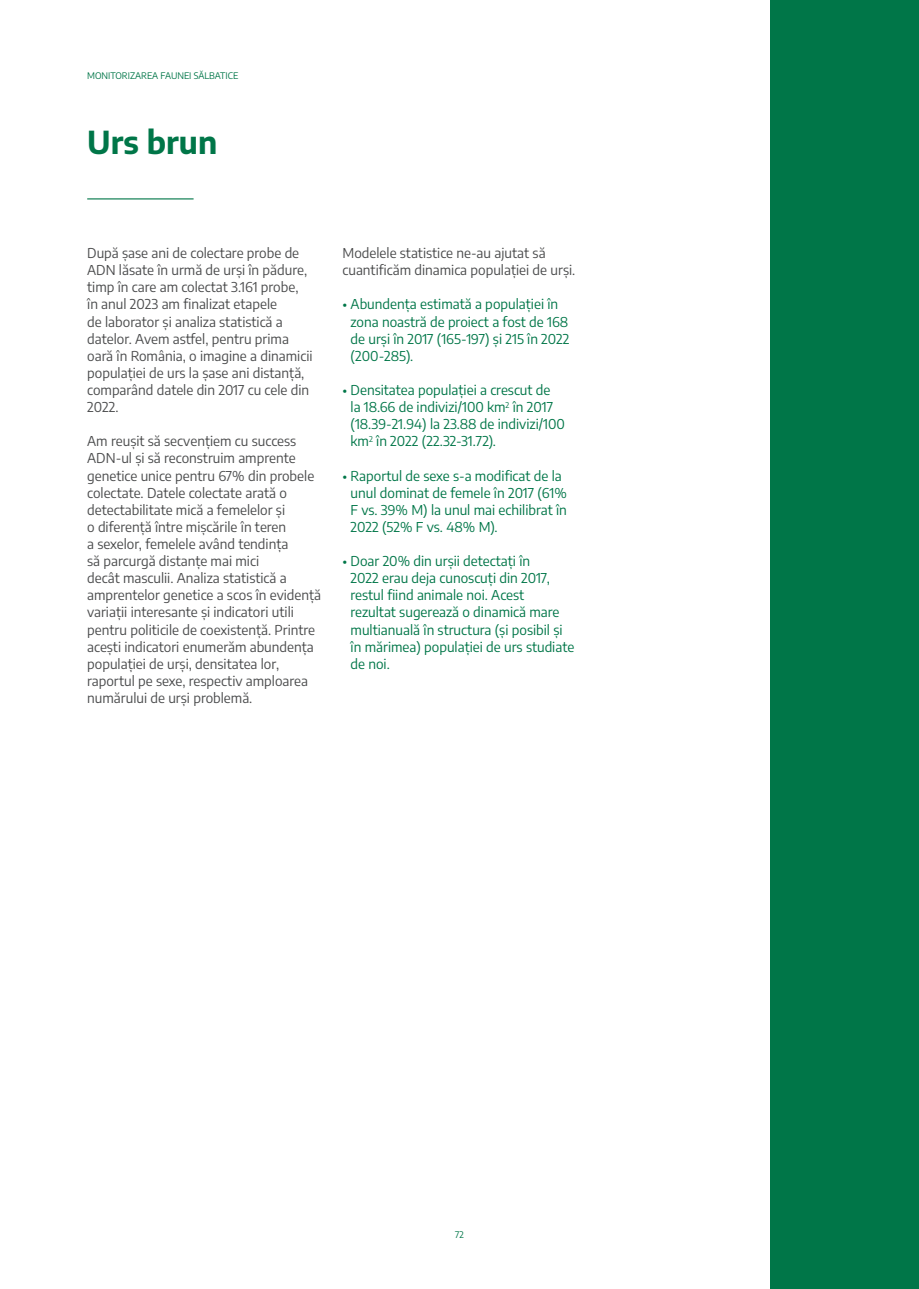
<style>
.page{position:relative;width:919px;height:1289px;background:#fff}
.page>*{position:absolute;margin:0;border:0;box-sizing:border-box;transform-origin:0 0}
.Chapter_heading_18pt{font:700 31.5px "Encode Sans";color:#007648}
.Body_text_9pt{font:13.5px/17.1px "Encode Sans";color:#4b4c4d}
.Body_text_9pt-2{font:13.5px/17.1px "Encode Sans";color:#007648}
.t1{font:9px "Encode Sans";color:#007648}
</style>
<div class="page">
<hr style="left:87px;top:198px;width:106px;height:1px;background:#007648">
<div style="left:770px;top:0;width:148px;height:1288px;background:#007648"></div>
<p class="t1" style="left:87px;top:70px;width:152px">MONITORIZAREA FAUNEI SĂLBATICE</p>
<p class="Chapter_heading_18pt" style="left:87px;top:118px;width:132px">Urs brun</p>
<p class="Body_text_9pt" style="left:87px;top:244px;width:227px">După șase ani de colectare probe de ADN lăsate în urmă de urși în pădure, timp în care am colectat 3.161 probe,<br>în anul 2023 am finalizat etapele<br>de laborator și analiza statistică a datelor. Avem astfel, pentru prima oară în România, o imagine a dinamicii populației de urs la șase ani distanță, comparând datele din 2017 cu cele din 2022.</p>
<p class="Body_text_9pt" style="left:87px;top:432px;width:235px">Am reușit să secvențiem cu success ADN-ul și să reconstruim amprente genetice unice pentru 67% din probele colectate. Datele colectate arată o detectabilitate mică a femelelor și<br>o diferență între mișcările în teren<br>a sexelor, femelele având tendința<br>să parcurgă distanțe mai mici<br>decât masculii. Analiza statistică a amprentelor genetice a scos în evidență variații interesante și indicatori utili pentru politicile de coexistență. Printre acești indicatori enumerăm abundența populației de urși, densitatea lor, raportul pe sexe, respectiv amploarea numărului de urși problemă.</p>
<p class="Body_text_9pt" style="left:342px;top:244px;width:234px">Modelele statistice ne-au ajutat să cuantificăm dinamica populației de urși.</p>
<p class="Body_text_9pt-2" style="left:350px;top:295px;width:220px;text-indent:-8px">• Abundența estimată a populației în zona noastră de proiect a fost de 168 de urși în 2017 (165-197) și 215 în 2022 (200-285).</p>
<p class="Body_text_9pt-2" style="left:350px;top:381px;width:216px;text-indent:-8px">• Densitatea populației a crescut de<br>la 18.66 de indivizi/100 km<sup>2</sup> în 2017 (18.39-21.94) la 23.88 de indivizi/100 km<sup>2</sup> în 2022 (22.32-31.72).</p>
<p class="Body_text_9pt-2" style="left:350px;top:466px;width:218px;text-indent:-8px">• Raportul de sexe s-a modificat de la unul dominat de femele în 2017 (61%<br>F vs. 39% M) la unul mai echilibrat în<br>2022 (52% F vs. 48% M).</p>
<p class="Body_text_9pt-2" style="left:350px;top:552px;width:225px;text-indent:-8px">• Doar 20% din urșii detectați în<br>2022 erau deja cunoscuți din 2017, restul fiind animale noi. Acest<br>rezultat sugerează o dinamică mare multianuală în structura (și posibil și în mărimea) populației de urs studiate de noi.</p>
<p class="t1" style="left:455px;top:1228px;width:10px">72</p>
</div>
